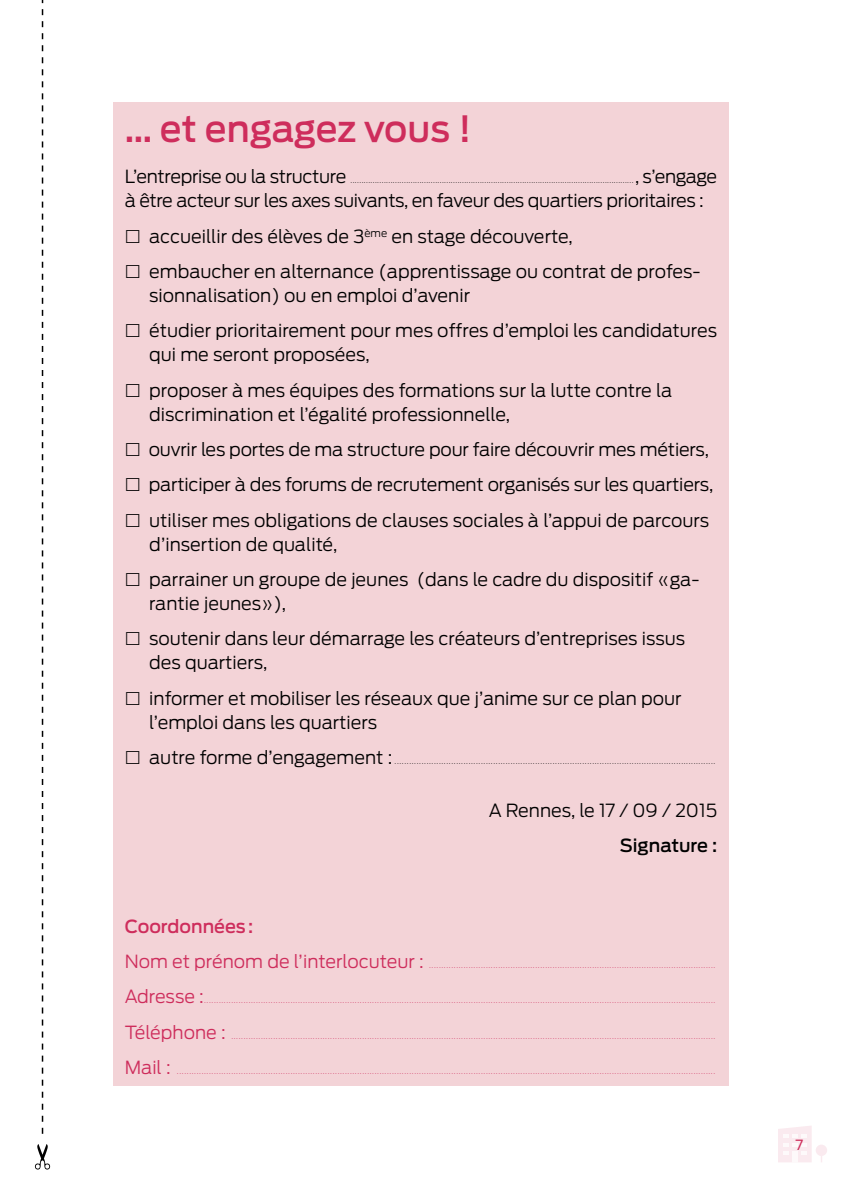
<style>
.page{position:relative;width:842px;height:1191px;background:#fff}
.page>*{position:absolute;margin:0;border:0;box-sizing:border-box;transform-origin:0 0}
.t1{font:500 36px "Antenna";letter-spacing:-.005em;color:#ce2d5c}
.t2{font:300 18px/35.4px "Antenna";color:#000}
.t3{font:300 18px/35.4px "Antenna";letter-spacing:-.02em;color:#000}
.t4{font:500 18px "Antenna";color:#ce2d5c}
.t5{font:500 18px "Antenna";color:#000}
.t6{font:14px "Antenna";color:#ce2d5c}
.t7{font:100 12px "Antenna";color:#ce2d5c}
.t8{font:100 12px "Antenna";color:#000}
.s1{font-weight:300;font-size:18px}
</style>
<div class="page">
<svg style="left:778px;top:1126px;width:34px;height:36px"></svg>
<div style="left:792px;top:1151px;width:6px;height:11px;background:#fdf9fa"></div>
<div style="left:816px;top:1144px;width:11px;height:12px;background:#faeaef;border-radius:6px"></div>
<div style="left:113px;top:102px;width:616px;height:983px;background:#f3d3d7"></div>
<svg style="left:42px;top:0;width:1px;height:1134px"></svg>
<svg style="left:35px;top:1144px;width:15px;height:25px"></svg>
<h1 class="t1" style="left:125px;top:108px;width:349px">… et engagez vous !</h1>
<p class="t8" style="left:125px;top:172px;width:594px"><span class="s1">L’entreprise ou la structure</span> ................................................................................................................................<span class="s1">, s’engage</span></p>
<h2 class="t3" style="left:149px;top:183px;width:556px;text-indent:-24px">à être acteur sur les axes suivants, en faveur des quartiers prioritaires : accueillir des élèves de 3<sup>ème</sup> en stage découverte,<br>embaucher en alternance (apprentissage ou contrat de profes-</h2>
<h2 class="t2" style="left:149px;top:278px;width:569px">sionnalisation) ou en emploi d’avenir<br>étudier prioritairement pour mes offres d’emploi les candidatures</h2>
<h2 class="t2" style="left:149px;top:337px;width:524px">qui me seront proposées,<br>proposer à mes équipes des formations sur la lutte contre la</h2>
<p class="t2" style="left:149px;top:396px;width:566px">discrimination et l’égalité professionnelle,<br>ouvrir les portes de ma structure pour faire découvrir mes métiers, participer à des forums de recrutement organisés sur les quartiers, utiliser mes obligations de clauses sociales à l’appui de parcours</p>
<h2 class="t2" style="left:149px;top:526px;width:552px">d’insertion de qualité,<br>parrainer un groupe de jeunes (dans le cadre du dispositif «ga-</h2>
<h2 class="t2" style="left:149px;top:586px;width:538px">rantie jeunes»),<br>soutenir dans leur démarrage les créateurs d’entreprises issus</h2>
<h2 class="t2" style="left:149px;top:645px;width:534px">des quartiers,<br>informer et mobiliser les réseaux que j’anime sur ce plan pour</h2>
<h2 class="t2" style="left:149px;top:704px;width:229px">l’emploi dans les quartiers</h2>
<p class="t8" style="left:149px;top:752px;width:568px"><span class="s1">autre forme d’engagement :</span>...................................................................................................................................</p>
<h2 class="t2" style="left:489px;top:792px;width:230px">A Rennes, le 17 / 09 / 2015</h2>
<h2 class="t5" style="left:620px;top:834px;width:99px">Signature :</h2>
<h2 class="t4" style="left:125px;top:915px;width:130px">Coordonnées:</h2>
<p class="t7" style="left:125px;top:956px;width:592px"><span class="s1">Nom et prénom de l’interlocuteur :</span> .....................................................................................................................</p>
<p class="t7" style="left:125px;top:991px;width:592px"><span class="s1">Adresse :</span>...............................................................................................................................................................................................................</p>
<p class="t7" style="left:125px;top:1027px;width:592px"><span class="s1">Téléphone :</span> .....................................................................................................................................................................................................</p>
<p class="t7" style="left:125px;top:1062px;width:592px"><span class="s1">Mail :</span> ...........................................................................................................................................................................................................................</p>
<p class="t6" style="left:795px;top:1136px;width:9px">7</p>
</div>
